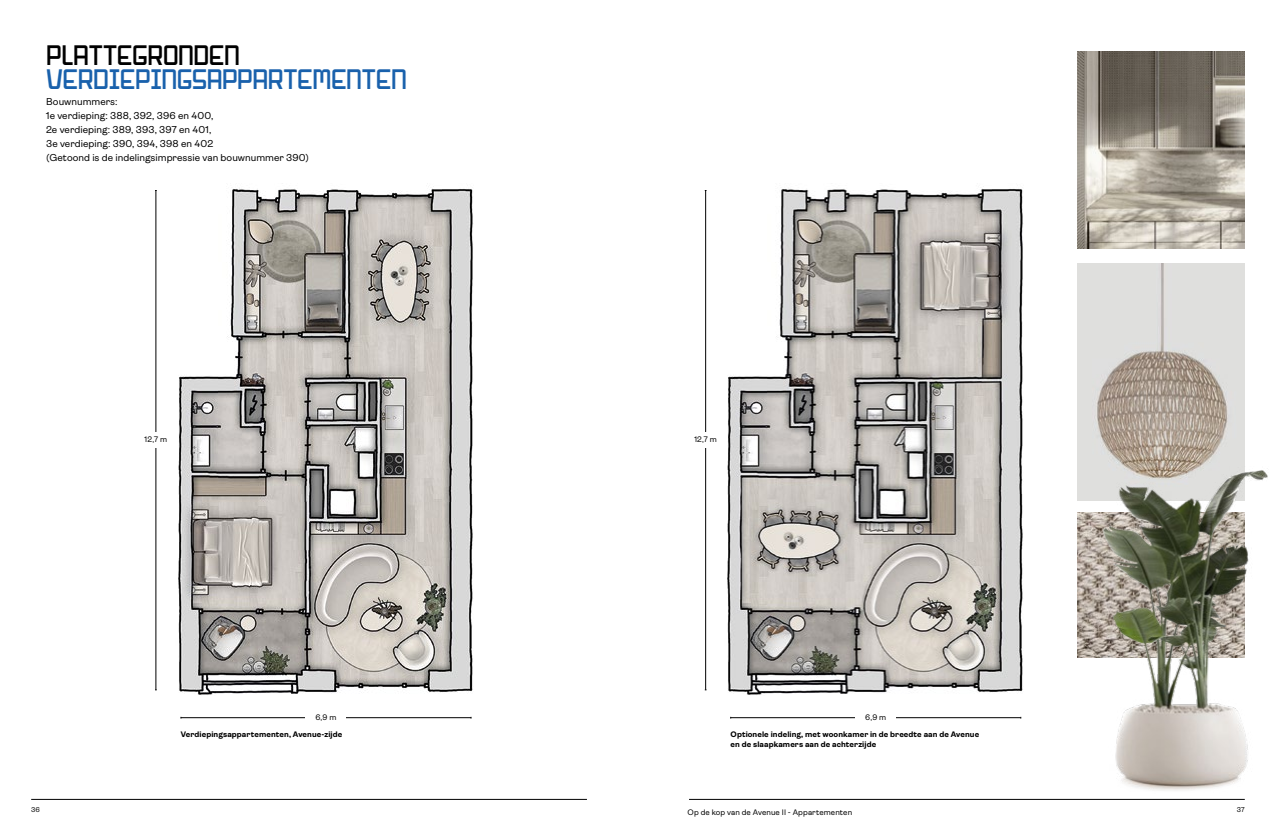
<style>
.page{position:relative;width:1276px;height:837px;background:#fff}
.page>*{position:absolute;margin:0;border:0;box-sizing:border-box;transform-origin:0 0}
.t1{font:30px "Nieuw Kralingen Display";letter-spacing:-.015em;color:#1961ac}
.Kop_woningtype_NKR_stijl{font:30px "Nieuw Kralingen Display";letter-spacing:-.02em;color:#000}
.t2{font:10px "Ambit";letter-spacing:.005em;color:#000}
.Body_bold{font:700 8px "Ambit";letter-spacing:.01em;color:#000}
.Body_bold-2{font:8px "Ambit";letter-spacing:.01em;color:#000}
.t3{font:7px "Ambit";color:#000}
</style>
<div class="page">
<hr style="left:689px;top:798px;width:555px;height:1px;background:#000">
<hr style="left:31px;top:798px;width:556px;height:1px;background:#000">
<img style="left:1077px;top:512px;width:8px;height:145px">
<img style="left:1077px;top:263px;width:167px;height:237px">
<img style="left:1077px;top:51px;width:167px;height:197px">
<img style="left:178px;top:186px;width:295px;height:509px">
<img style="left:727px;top:189px;width:296px;height:506px">
<hr style="left:181px;top:717px;width:290px;height:1px;background:#000">
<hr style="left:730px;top:717px;width:290px;height:1px;background:#000">
<div style="left:306px;top:712px;width:40px;height:10px;background:#fff"></div>
<div style="left:855px;top:712px;width:41px;height:10px;background:#fff"></div>
<hr style="left:156px;top:190px;width:1px;height:499px;background:#000">
<hr style="left:705px;top:190px;width:1px;height:499px;background:#000">
<div style="left:138px;top:432px;width:35px;height:16px;background:#fff"></div>
<div style="left:688px;top:432px;width:35px;height:16px;background:#fff"></div>
<img style="left:1085px;top:467px;width:183px;height:324px">
<p class="Kop_woningtype_NKR_stijl" style="left:46px;top:40px;width:195px">PLATTEGRONDEN</p>
<p class="t1" style="left:46px;top:64px;width:362px">VERDIEPINGSAPPARTEMENTEN</p>
<p class="t2" style="left:46px;top:96px;width:73px">Bouwnummers:</p>
<p class="t2" style="left:46px;top:110px;width:169px">1e verdieping: 388, 392, 396 en 400,</p>
<p class="t2" style="left:46px;top:124px;width:167px">2e verdieping: 389, 393, 397 en 401,</p>
<p class="t2" style="left:46px;top:138px;width:169px">3e verdieping: 390, 394, 398 en 402</p>
<p class="t2" style="left:46px;top:152px;width:264px">(Getoond is de indelingsimpressie van bouwnummer 390)</p>
<p class="Body_bold-2" style="left:145px;top:435px;width:24px">12,7 m</p>
<p class="Body_bold-2" style="left:694px;top:435px;width:24px">12,7 m</p>
<p class="Body_bold-2" style="left:315px;top:712px;width:23px">6,9 m</p>
<p class="Body_bold-2" style="left:865px;top:712px;width:23px">6,9 m</p>
<p class="Body_bold" style="left:181px;top:729px;width:163px">Verdiepingsappartementen, Avenue-zijde</p>
<p class="Body_bold" style="left:730px;top:729px;width:250px">Optionele indeling, met woonkamer in de breedte aan de Avenue</p>
<p class="Body_bold" style="left:730px;top:740px;width:147px">en de slaapkamers aan de achterzijde</p>
<p class="t3" style="left:31px;top:805px;width:10px">36</p>
<p class="Body_bold-2" style="left:687px;top:807px;width:166px">Op de kop van de Avenue II - Appartementen</p>
<p class="t3" style="left:1236px;top:805px;width:9px">37</p>
</div>
